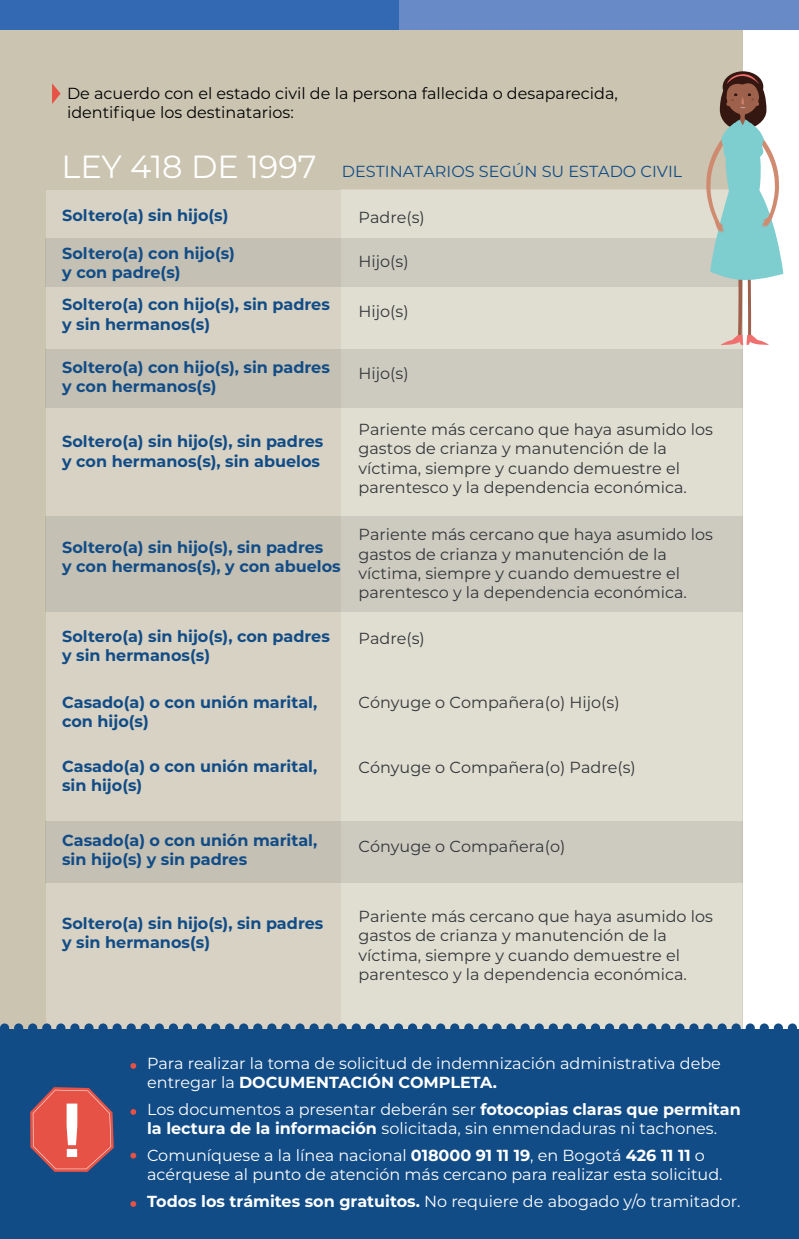
<style>
.page{position:relative;width:799px;height:1239px;background:#fff}
.page>*{position:absolute;margin:0;border:0;box-sizing:border-box;transform-origin:0 0}
.t1{font:32px "Montserrat";color:#fff}
.t2{font:16px/19.2px "Montserrat";color:#333739}
.t3{font:700 16px/19.2px "Montserrat";color:#114c87}
.t4{font:16px/19.2px "Montserrat";color:#fff}
.t5{font:16px/19.2px "Montserrat";color:#000001}
.t6{font:16px "Montserrat";color:#114c87}
.s1{font-weight:700}
</style>
<div class="page">
<div style="left:0;top:0;width:741px;height:1040px;background:#cac4b0"></div>
<div style="left:46px;top:190px;width:695px;height:842px;background:linear-gradient(to right,#d5d0c1,#e3e0d5)"></div>
<svg style="left:52px;top:83px;width:9px;height:21px"></svg>
<svg style="left:0;top:1023px;width:797px;height:6px"></svg>
<div style="left:45px;top:238px;width:697px;height:48px;background:linear-gradient(to right,#c2beb1,#d0cec5)"></div>
<div style="left:45px;top:349px;width:697px;height:58px;background:linear-gradient(to right,#c3beb1,#d0cdc4)"></div>
<div style="left:45px;top:821px;width:697px;height:61px;background:linear-gradient(to right,#c3beb1,#d0cdc4)"></div>
<div style="left:45px;top:516px;width:697px;height:95px;background:linear-gradient(to right,#c3beb1,#d0cdc4)"></div>
<svg style="left:705px;top:66px;width:78px;height:279px"></svg>
<div style="left:0;top:1029px;width:798px;height:209px;background:#114c87"></div>
<svg style="left:130px;top:1063px;width:6px;height:5px"></svg>
<svg style="left:130px;top:1152px;width:6px;height:6px"></svg>
<svg style="left:130px;top:1109px;width:6px;height:5px"></svg>
<svg style="left:130px;top:1201px;width:6px;height:5px"></svg>
<svg style="left:30px;top:1087px;width:84px;height:84px"></svg>
<div style="left:0;top:0;width:399px;height:30px;background:#3369b3"></div>
<div style="left:398px;top:0;width:400px;height:30px;background:#688bc7"></div>
<p class="t5" style="left:67px;top:83px;width:552px">De acuerdo con el estado civil de la persona fallecida o desaparecida, identifique los destinatarios:</p>
<h1 class="t1" style="left:62px;top:144px;width:256px">LEY 418 DE 1997</h1>
<p class="t3" style="left:62px;top:205px;width:168px">Soltero(a) sin hijo(s)</p>
<p class="t3" style="left:62px;top:243px;width:174px">Soltero(a) con hijo(s) y con padre(s)</p>
<p class="t3" style="left:62px;top:294px;width:269px">Soltero(a) con hijo(s), sin padres y sin hermanos(s)</p>
<p class="t3" style="left:62px;top:356px;width:269px">Soltero(a) con hijo(s), sin padres y con hermanos(s)</p>
<p class="t3" style="left:62px;top:431px;width:262px">Soltero(a) sin hijo(s), sin padres y con hermanos(s), sin abuelos</p>
<p class="t6" style="left:342px;top:161px;width:342px">DESTINATARIOS SEGÚN SU ESTADO CIVIL</p>
<p class="t2" style="left:358px;top:207px;width:68px">Padre(s)</p>
<p class="t2" style="left:358px;top:251px;width:52px">Hijo(s)</p>
<p class="t2" style="left:358px;top:301px;width:52px">Hijo(s)</p>
<p class="t2" style="left:358px;top:363px;width:52px">Hijo(s)</p>
<p class="t2" style="left:358px;top:419px;width:356px">Pariente más cercano que haya asumido los gastos de crianza y manutención de la víctima, siempre y cuando demuestre el parentesco y la dependencia económica.</p>
<p class="t2" style="left:358px;top:524px;width:356px">Pariente más cercano que haya asumido los gastos de crianza y manutención de la víctima, siempre y cuando demuestre el parentesco y la dependencia económica.</p>
<p class="t3" style="left:62px;top:536px;width:280px">Soltero(a) sin hijo(s), sin padres<br>y con hermanos(s), y con abuelos</p>
<p class="t3" style="left:62px;top:626px;width:269px">Soltero(a) sin hijo(s), con padres y sin hermanos(s)</p>
<p class="t3" style="left:62px;top:692px;width:256px">Casado(a) o con unión marital, con hijo(s)</p>
<p class="t3" style="left:62px;top:755px;width:256px">Casado(a) o con unión marital, sin hijo(s)</p>
<p class="t3" style="left:62px;top:829px;width:256px">Casado(a) o con unión marital, sin hijo(s) y sin padres</p>
<p class="t3" style="left:62px;top:912px;width:262px">Soltero(a) sin hijo(s), sin padres y sin hermanos(s)</p>
<p class="t2" style="left:358px;top:627px;width:68px">Padre(s)</p>
<p class="t2" style="left:358px;top:692px;width:262px">Cónyuge o Compañera(o) Hijo(s)</p>
<p class="t2" style="left:358px;top:757px;width:278px">Cónyuge o Compañera(o) Padre(s)</p>
<p class="t2" style="left:358px;top:836px;width:208px">Cónyuge o Compañera(o)</p>
<p class="t2" style="left:358px;top:906px;width:356px">Pariente más cercano que haya asumido los gastos de crianza y manutención de la víctima, siempre y cuando demuestre el parentesco y la dependencia económica.</p>
<p class="t4" style="left:147px;top:1053px;width:575px">Para realizar la toma de solicitud de indemnización administrativa debe entregar la <span class="s1">DOCUMENTACIÓN COMPLETA.</span></p>
<p class="t4" style="left:147px;top:1099px;width:594px">Los documentos a presentar deberán ser <span class="s1">fotocopias claras que permitan la lectura de la información</span> solicitada, sin enmendaduras ni tachones.</p>
<p class="t4" style="left:147px;top:1145px;width:576px">Comuníquese a la línea nacional <span class="s1">018000 91 11 19</span>, en Bogotá <span class="s1">426 11 11</span> o acérquese al punto de atención más cercano para realizar esta solicitud.</p>
<p class="t4" style="left:147px;top:1191px;width:594px"><span class="s1">Todos los trámites son gratuitos.</span> No requiere de abogado y/o tramitador.</p>
</div>
